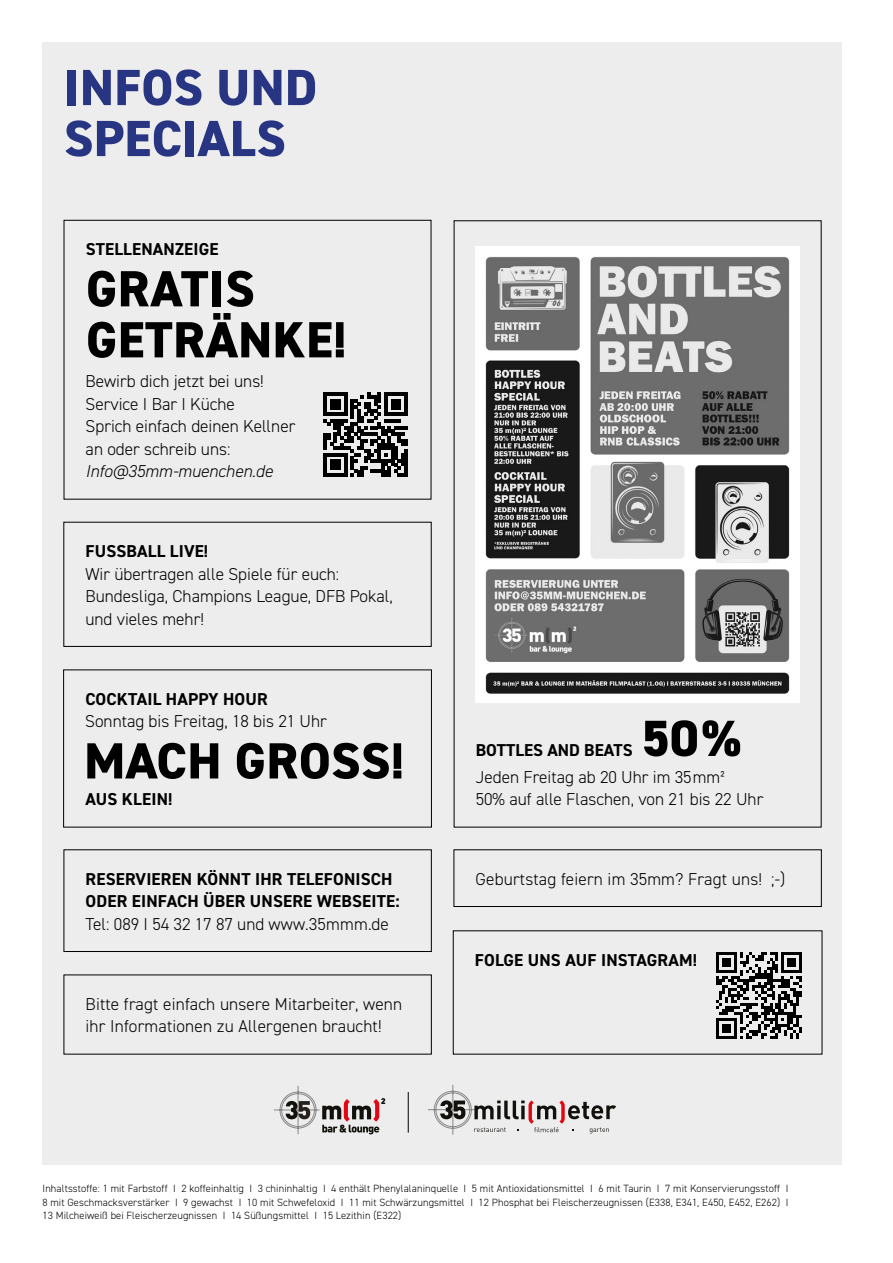
<style>
.page{position:relative;width:893px;height:1263px;background:#fff}
.page>*{position:absolute;margin:0;border:0;box-sizing:border-box;transform-origin:0 0}
.t1{font:800 51px/51px "DIN2014";letter-spacing:.01em;color:#000}
.t2{font:800 51px/51px "DIN2014";letter-spacing:.01em;color:#283583}
.t3{font:300 17.25px/22.5px "DIN2014";color:#000}
.t4{font:700 17.25px/22.5px "DIN2014";letter-spacing:.01em;color:#000}
.t5{font:italic 300 17.25px "DIN2014";color:#000}
.t6{font:300 10.5px/13.5px "DIN2014";letter-spacing:.01em;color:#000;text-align:justify}
</style>
<div class="page">
<div style="left:43px;top:42px;width:799px;height:1123px;background:#ededed"></div>
<div style="left:63px;top:522px;width:369px;height:125px;border:1px solid #000"></div>
<div style="left:64px;top:849px;width:368px;height:103px;border:1px solid #000"></div>
<div style="left:63px;top:669px;width:369px;height:158px;border:1px solid #000"></div>
<img style="left:475px;top:246px;width:324px;height:457px">
<svg style="left:324px;top:392px;width:84px;height:84px"></svg>
<svg style="left:716px;top:952px;width:86px;height:86px"></svg>
<hr style="left:408px;top:1092px;width:1px;height:40px;background:#000">
<svg style="left:274px;top:1085px;width:111px;height:49px"></svg>
<svg style="left:428px;top:1084px;width:188px;height:51px"></svg>
<div style="left:454px;top:849px;width:368px;height:58px;border:1px solid #000"></div>
<h1 class="t2" style="left:64px;top:62px;width:255px">INFOS UND<br>SPECIALS</h1>
<p class="t4" style="left:86px;top:238px;width:134px">STELLENANZEIGE</p>
<h1 class="t1" style="left:86px;top:263px;width:262px">GRATIS<br>GETRÄNKE!</h1>
<p class="t3" style="left:86px;top:370px;width:211px">Bewirb dich jetzt bei uns!<br>Service I Bar I Küche<br>Sprich einfach deinen Kellner an oder schreib uns:</p>
<p class="t5" style="left:86px;top:461px;width:189px">Info@35mm-muenchen.de</p>
<p class="t4" style="left:86px;top:540px;width:124px">FUSSBALL LIVE!</p>
<p class="t3" style="left:85px;top:563px;width:309px">Wir übertragen alle Spiele für euch:<br>Bundesliga, Champions League, DFB Pokal, und vieles mehr!</p>
<p class="t4" style="left:85px;top:687px;width:184px">COCKTAIL HAPPY HOUR</p>
<p class="t3" style="left:85px;top:710px;width:243px">Sonntag bis Freitag, 18 bis 21 Uhr</p>
<h1 class="t1" style="left:84px;top:735px;width:321px">MACH GROSS!</h1>
<p class="t4" style="left:85px;top:788px;width:89px">AUS KLEIN!</p>
<p class="t4" style="left:86px;top:867px;width:316px">RESERVIEREN KÖNNT IHR TELEFONISCH<br>ODER EINFACH ÜBER UNSERE WEBSEITE:</p>
<p class="t3" style="left:86px;top:913px;width:305px">Tel: 089 I 54 32 17 87 und www.35mmm.de</p>
<p class="t3" style="left:86px;top:993px;width:318px">Bitte fragt einfach unsere Mitarbeiter, wenn ihr Informationen zu Allergenen braucht!</p>
<h1 class="t1" style="left:641px;top:713px;width:101px">50%</h1>
<p class="t3" style="left:476px;top:766px;width:289px">Jeden Freitag ab 20 Uhr im 35mm²<br>50% auf alle Flaschen, von 21 bis 22 Uhr</p>
<p class="t4" style="left:476px;top:738px;width:159px">BOTTLES AND BEATS</p>
<p class="t3" style="left:476px;top:868px;width:311px">Geburtstag feiern im 35mm? Fragt uns! ;-)</p>
<p class="t4" style="left:475px;top:948px;width:224px">FOLGE UNS AUF INSTAGRAM!</p>
<p class="t6" style="left:43px;top:1182px;width:747px">Inhaltsstoffe: 1 mit Farbstoff I 2 koffeinhaltig I 3 chininhaltig I 4 enthält Phenylalaninquelle I 5 mit Antioxidationsmittel I 6 mit Taurin I 7 mit Konservierungsstoff I 8 mit Geschmacksverstärker I 9 gewachst I 10 mit Schwefeloxid I 11 mit Schwärzungsmittel I 12 Phosphat bei Fleischerzeugnissen (E338, E341, E450, E452, E262) I 13 Milcheiweiß bei Fleischerzeugnissen I 14 Süßungsmittel I 15 Lezithin (E322)</p>
</div>
